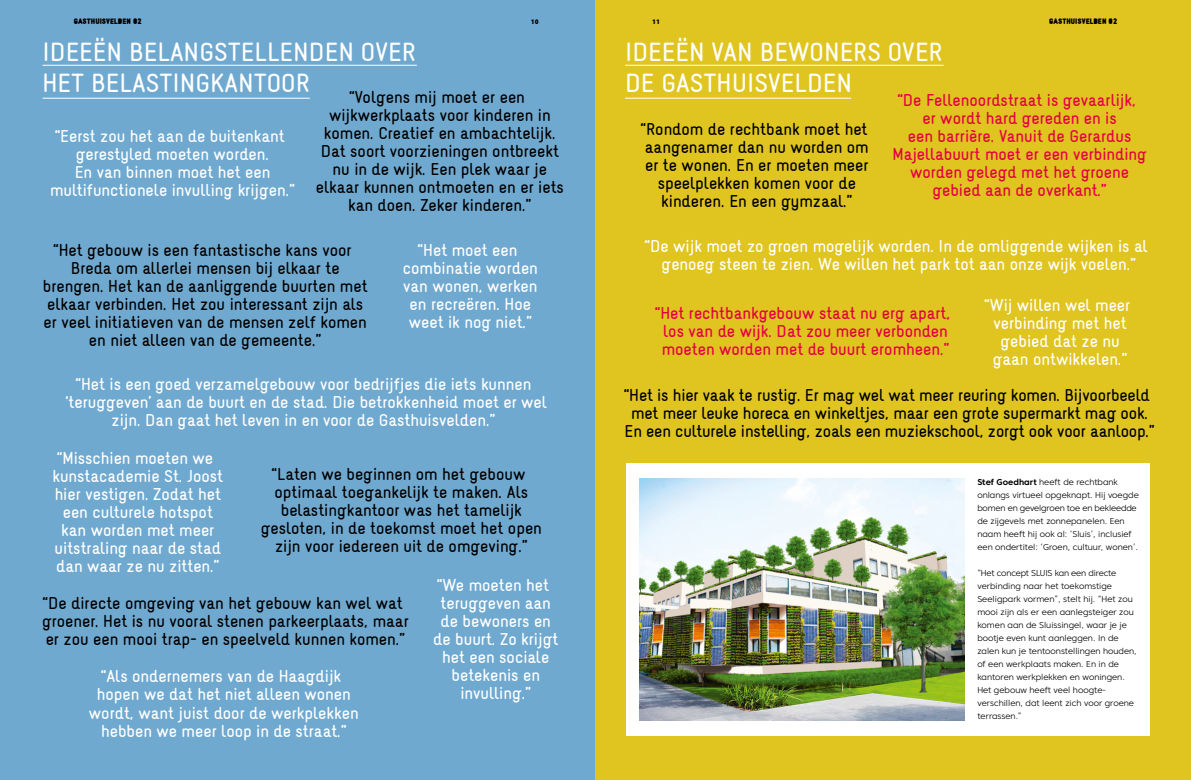
<style>
.page{position:relative;width:1191px;height:780px;background:#fff}
.page>*{position:absolute;margin:0;border:0;box-sizing:border-box;transform-origin:0 0}
.t1{font:23px/31px "Naiv Bold Text";color:#fff}
.t2{font:15px/18px "Naiv Bold Text";color:#000;text-align:center}
.t3{font:15px/18px "Naiv Bold Text";color:#fff;text-align:center}
.t4{font:15px/18px "Naiv Bold Text";color:#e40040;text-align:center}
.t5{font:300 8.5px/13px "Core Sans C 35";color:#000}
.t6{font:900 7px "Naiv";color:#000}
.t7{font:800 6.5px "Core Sans C 85";color:#000}
.s1{font-family:"Core Sans C 65";font-weight:700}
</style>
<div class="page">
<div style="left:0;top:0;width:595px;height:780px;background:#70a9d0"></div>
<div style="left:595px;top:0;width:596px;height:780px;background:#e0c520"></div>
<hr style="left:43px;top:65px;width:374px;height:1px;background:#fff">
<hr style="left:625px;top:65px;width:318px;height:1px;background:#fff">
<hr style="left:43px;top:98px;width:267px;height:1px;background:#fff">
<hr style="left:625px;top:98px;width:226px;height:1px;background:#fff">
<div style="left:626px;top:463px;width:524px;height:272px;background:#fff"></div>
<img style="left:640px;top:478px;width:324px;height:242px">
<p class="t6" style="left:74px;top:17px;width:70px">GASTHUISVELDEN 02</p>
<p class="t7" style="left:531px;top:17px;width:9px">10</p>
<p class="t7" style="left:652px;top:17px;width:9px">11</p>
<p class="t6" style="left:1049px;top:17px;width:70px">GASTHUISVELDEN 02</p>
<h1 class="t1" style="left:43px;top:36px;width:375px">IDEEËN BELANGSTELLENDEN OVER<br>HET BELASTINGKANTOOR</h1>
<h1 class="t1" style="left:625px;top:36px;width:319px">IDEEËN VAN BEWONERS OVER<br>DE GASTHUISVELDEN</h1>
<p class="t2" style="left:316px;top:88px;width:250px">“Volgens mij moet er een wijkwerkplaats voor kinderen in komen. Creatief en ambachtelijk.<br>Dat soort voorzieningen ontbreekt nu in de wijk. Een plek waar je elkaar kunnen ontmoeten en er iets kan doen. Zeker kinderen.”</p>
<p class="t2" style="left:43px;top:241px;width:326px">“Het gebouw is een fantastische kans voor Breda om allerlei mensen bij elkaar te brengen. Het kan de aanliggende buurten met elkaar verbinden. Het zou interessant zijn als er veel initiatieven van de mensen zelf komen en niet alleen van de gemeente.”</p>
<p class="t4" style="left:892px;top:91px;width:256px">“De Fellenoordstraat is gevaarlijk, er wordt hard gereden en is<br>een barrière. Vanuit de Gerardus<br>Majellabuurt moet er een verbinding worden gelegd met het groene gebied aan de overkant.”</p>
<p class="t2" style="left:640px;top:120px;width:230px">“Rondom de rechtbank moet het aangenamer dan nu worden om er te wonen. En er moeten meer speelplekken komen voor de kinderen. En een gymzaal.”</p>
<p class="t3" style="left:50px;top:127px;width:246px">“Eerst zou het aan de buitenkant gerestyled moeten worden.<br>En van binnen moet het een multifunctionele invulling krijgen.”</p>
<p class="t3" style="left:644px;top:237px;width:504px">“De wijk moet zo groen mogelijk worden. In de omliggende wijken is al genoeg steen te zien. We willen het park tot aan onze wijk voelen.”</p>
<p class="t3" style="left:984px;top:296px;width:148px">“Wij willen wel meer verbinding met het gebied dat ze nu gaan ontwikkelen.”</p>
<p class="t3" style="left:403px;top:241px;width:137px">“Het moet een combinatie worden van wonen, werken en recreëren. Hoe weet ik nog niet.”</p>
<p class="t4" style="left:655px;top:304px;width:297px">“Het rechtbankgebouw staat nu erg apart, los van de wijk. Dat zou meer verbonden moeten worden met de buurt eromheen.”</p>
<p class="t3" style="left:66px;top:375px;width:483px">“Het is een goed verzamelgebouw voor bedrijfjes die iets kunnen ‘teruggeven’ aan de buurt en de stad. Die betrokkenheid moet er wel zijn. Dan gaat het leven in en voor de Gasthuisvelden.”</p>
<p class="t3" style="left:52px;top:449px;width:172px">“Misschien moeten we kunstacademie St. Joost hier vestigen. Zodat het een culturele hotspot kan worden met meer uitstraling naar de stad dan waar ze nu zitten.”</p>
<p class="t2" style="left:261px;top:465px;width:283px">“Laten we beginnen om het gebouw optimaal toegankelijk te maken. Als belastingkantoor was het tamelijk gesloten, in de toekomst moet het open zijn voor iedereen uit de omgeving.”</p>
<p class="t2" style="left:42px;top:593px;width:368px;text-align:left">“De directe omgeving van het gebouw kan wel wat groener. Het is nu vooral stenen parkeerplaats, maar er zou een mooi trap- en speelveld kunnen komen.”</p>
<p class="t3" style="left:89px;top:667px;width:271px">“Als ondernemers van de Haagdijk hopen we dat het niet alleen wonen wordt, want juist door de werkplekken hebben we meer loop in de straat.”</p>
<p class="t3" style="left:433px;top:575px;width:126px">“We moeten het teruggeven aan de bewoners en de buurt. Zo krijgt het een sociale betekenis en invulling.”</p>
<p class="t2" style="left:624px;top:386px;width:532px">“Het is hier vaak te rustig. Er mag wel wat meer reuring komen. Bijvoorbeeld met meer leuke horeca en winkeltjes, maar een grote supermarkt mag ook.<br>En een culturele instelling, zoals een muziekschool, zorgt ook voor aanloop.”</p>
<p class="t5" style="left:977px;top:475px;width:163px"><span class="s1">Stef Goedhart</span> heeft de rechtbank onlangs virtueel opgeknapt. Hij voegde bomen en gevelgroen toe en bekleedde de zijgevels met zonnepanelen. Een naam heeft hij ook al: ‘Sluis’, inclusief een ondertitel: ‘Groen, cultuur, wonen’.</p>
<p class="t5" style="left:977px;top:566px;width:161px">“Het concept SLUIS kan een directe verbinding naar het toekomstige Seeligpark vormen”, stelt hij. “Het zou mooi zijn als er een aanlegsteiger zou komen aan de Sluissingel, waar je je bootje even kunt aanleggen. In de zalen kun je tentoonstellingen houden, of een werkplaats maken. En in de kantoren werkplekken en woningen.<br>Het gebouw heeft veel hoogte&shy;verschillen, dat leent zich voor groene terrassen.”</p>
</div>
